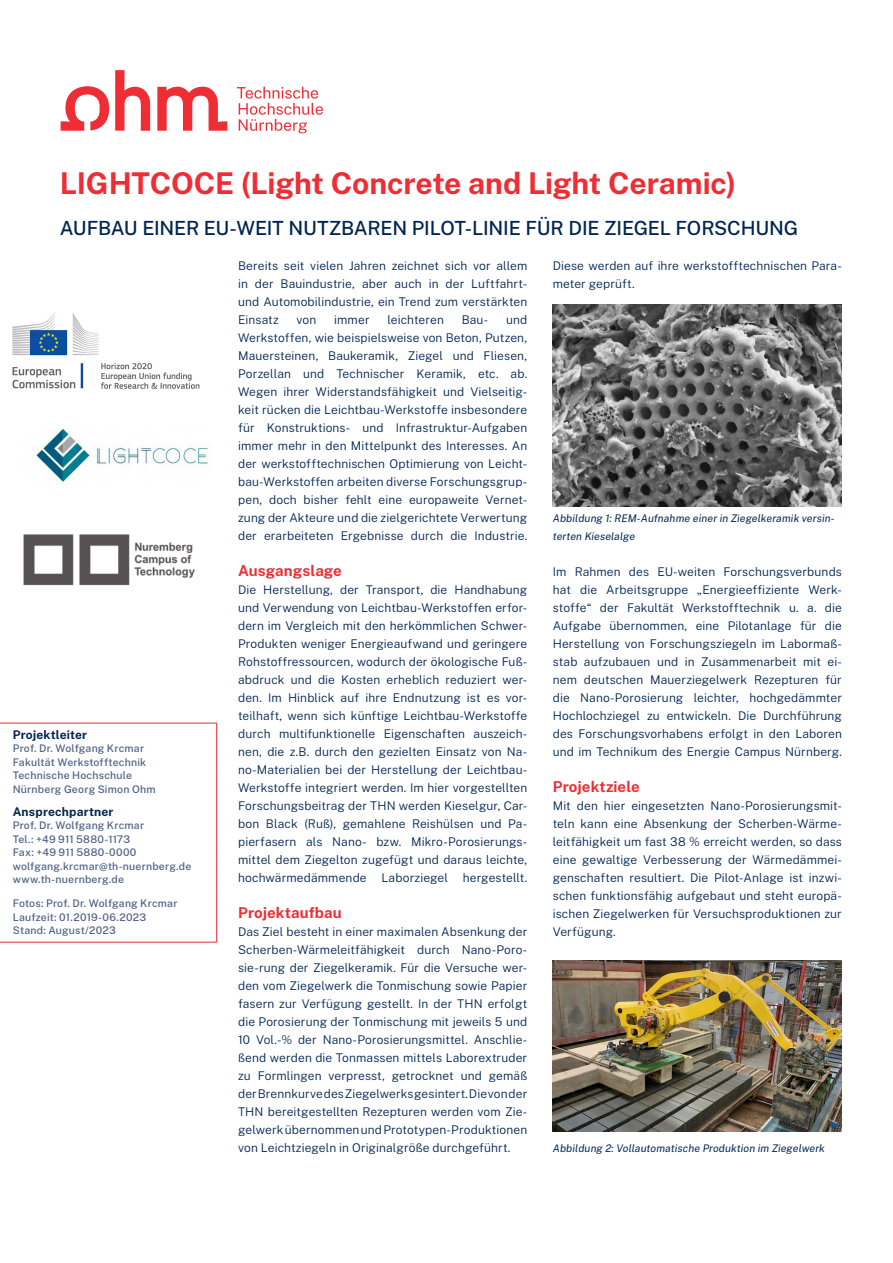
<style>
.page{position:relative;width:893px;height:1263px;background:#fff}
.page>*{position:absolute;margin:0;border:0;box-sizing:border-box;transform-origin:0 0}
.Titel{font:700 30px "Public Sans";letter-spacing:-.005em;color:#ee2d34}
.Titel_2{font:500 19.5px "Public Sans";letter-spacing:-.01em;color:#002451}
.Fließtext{font:700 15px "Public Sans";letter-spacing:.005em;color:#ee2d34}
.Fließtext_Überschrift{font:700 15px "Public Sans";letter-spacing:.005em;color:#ee2d34}
.Fließtext-2{font:300 12px/18px "Public Sans";letter-spacing:.01em;color:#002451;text-align:justify}
.Impressum_Überschrift{font:700 12px "Public Sans";letter-spacing:.015em;color:#002451}
.Impressum{font:500 10.5px/13.5px "Public Sans";letter-spacing:.02em;color:#4d6086}
.Bildunterschrift{font:italic 10.5px/18px "Public Sans";letter-spacing:.015em;color:#002451}
</style>
<div class="page">
<svg style="left:237px;top:87px;width:86px;height:46px"></svg>
<svg style="left:157px;top:86px;width:70px;height:45px"></svg>
<svg style="left:61px;top:70px;width:89px;height:61px"></svg>
<img style="left:553px;top:304px;width:289px;height:202px">
<hr style="left:0;top:723px;width:217px;height:1px;background:#ee2d34">
<hr style="left:216px;top:723px;width:1px;height:77px;background:#ee2d34">
<hr style="left:216px;top:800px;width:1px;height:93px;background:#ee2d34">
<hr style="left:216px;top:893px;width:1px;height:49px;background:#ee2d34">
<hr style="left:0;top:942px;width:217px;height:1px;background:#ee2d34">
<img style="left:553px;top:960px;width:288px;height:171px">
<img style="left:13px;top:313px;width:187px;height:77px">
<img style="left:35px;top:428px;width:174px;height:56px">
<img style="left:23px;top:534px;width:172px;height:52px">
<p class="Titel" style="left:60px;top:161px;width:678px">LIGHTCOCE (Light Concrete and Light Ceramic)</p>
<p class="Titel_2" style="left:60px;top:214px;width:740px">AUFBAU EINER EU-WEIT NUTZBAREN PILOT-LINIE FÜR DIE ZIEGEL FORSCHUNG</p>
<p class="Fließtext-2" style="left:238px;top:256px;width:291px">Bereits seit vielen Jahren zeichnet sich vor allem</p>
<p class="Fließtext-2" style="left:238px;top:274px;width:291px">in der Bauindustrie, aber auch in der Luftfahrt-</p>
<p class="Fließtext-2" style="left:238px;top:292px;width:291px">und Automobilindustrie, ein Trend zum verstärkten</p>
<p class="Fließtext-2" style="left:238px;top:310px;width:42px">Einsatz</p>
<p class="Fließtext-2" style="left:297px;top:310px;width:21px">von</p>
<p class="Fließtext-2" style="left:334px;top:310px;width:37px">immer</p>
<p class="Fließtext-2" style="left:387px;top:310px;width:58px">leichteren</p>
<p class="Fließtext-2" style="left:462px;top:310px;width:28px">Bau-</p>
<p class="Fließtext-2" style="left:506px;top:310px;width:23px">und</p>
<p class="Fließtext-2" style="left:238px;top:328px;width:291px">Werkstoffen, wie beispielsweise von Beton, Putzen,</p>
<p class="Fließtext-2" style="left:238px;top:346px;width:291px">Mauersteinen, Baukeramik, Ziegel und Fliesen,</p>
<p class="Fließtext-2" style="left:238px;top:364px;width:291px">Porzellan und Technischer Keramik, etc. ab.</p>
<p class="Fließtext-2" style="left:238px;top:382px;width:291px">Wegen ihrer Widerstandsfähigkeit und Vielseitig&shy;keit rücken die Leichtbau-Werkstoffe insbesondere</p>
<p class="Fließtext-2" style="left:238px;top:418px;width:291px">für Konstruktions- und Infrastruktur-Aufgaben</p>
<p class="Fließtext-2" style="left:238px;top:436px;width:291px">immer mehr in den Mittelpunkt des Interesses. An</p>
<p class="Fließtext-2" style="left:238px;top:454px;width:291px">der werkstofftechnischen Optimierung von Leicht&shy;bau-Werkstoffen arbeiten diverse Forschungsgrup&shy;pen, doch bisher fehlt eine europaweite Vernet&shy;zung der Akteure und die zielgerichtete Verwertung der erarbeiteten Ergebnisse durch die Industrie.</p>
<p class="Fließtext" style="left:238px;top:560px;width:105px">Ausgangslage</p>
<p class="Fließtext-2" style="left:238px;top:580px;width:291px">Die Herstellung, der Transport, die Handhabung</p>
<p class="Fließtext-2" style="left:238px;top:598px;width:291px">und Verwendung von Leichtbau-Werkstoffen erfor&shy;dern im Vergleich mit den herkömmlichen Schwer-</p>
<p class="Fließtext-2" style="left:238px;top:634px;width:291px">Produkten weniger Energieaufwand und geringere</p>
<p class="Fließtext-2" style="left:238px;top:652px;width:291px">Rohstoffressourcen, wodurch der ökologische Fuß&shy;abdruck und die Kosten erheblich reduziert wer&shy;den. Im Hinblick auf ihre Endnutzung ist es vor&shy;teilhaft, wenn sich künftige Leichtbau-Werkstoffe durch multifunktionelle Eigenschaften auszeich&shy;nen, die z.B. durch den gezielten Einsatz von Na&shy;no-Materialien bei der Herstellung der Leichtbau-Werkstoffe integriert werden. Im hier vorgestellten Forschungsbeitrag der THN werden Kieselgur, Car&shy;bon Black (Ruß), gemahlene Reishülsen und Pa&shy;pierfasern als Nano- bzw. Mikro-Porosierungs&shy;mittel dem Ziegelton zugefügt und daraus leichte, hochwärmedämmende Laborziegel hergestellt.</p>
<p class="Fließtext" style="left:238px;top:902px;width:105px">Projektaufbau</p>
<p class="Fließtext-2" style="left:238px;top:922px;width:291px">Das Ziel besteht in einer maximalen Absenkung der Scherben-Wärmeleitfähigkeit durch Nano-Poro&shy;sie-rung der Ziegelkeramik. Für die Versuche wer&shy;den vom Ziegelwerk die Tonmischung sowie Papier fasern zur Verfügung gestellt. In der THN erfolgt</p>
<p class="Fließtext-2" style="left:238px;top:1012px;width:291px">die Porosierung der Tonmischung mit jeweils 5 und</p>
<p class="Fließtext-2" style="left:238px;top:1030px;width:291px">10 Vol.-% der Nano-Porosierungsmittel. Anschlie&shy;ßend werden die Tonmassen mittels Laborextruder</p>
<p class="Fließtext-2" style="left:238px;top:1066px;width:291px">zu Formlingen verpresst, getrocknet und gemäß</p>
<p class="Fließtext-2" style="left:238px;top:1084px;width:291px">der Brennkurve des Ziegelwerks gesintert. Die von der THN bereitgestellten Rezepturen werden vom Zie&shy;gelwerk übernommen und Prototypen-Produktionen</p>
<p class="Fließtext-2" style="left:238px;top:1138px;width:274px">von Leichtziegeln in Originalgröße durchgeführt.</p>
<p class="Fließtext-2" style="left:553px;top:256px;width:291px">Diese werden auf ihre werkstofftechnischen Para&shy;meter geprüft.</p>
<p class="Bildunterschrift" style="left:553px;top:509px;width:283px">Abbildung 1: REM-Aufnahme einer in Ziegelkeramik versin&shy;terten Kieselalge</p>
<p class="Fließtext-2" style="left:553px;top:562px;width:291px">Im Rahmen des EU-weiten Forschungsverbunds hat die Arbeitsgruppe „Energieeffiziente Werk&shy;stoffe“ der Fakultät Werkstofftechnik u. a. die Aufgabe übernommen, eine Pilotanlage für die Herstellung von Forschungsziegeln im Labormaß&shy;stab aufzubauen und in Zusammenarbeit mit ei&shy;nem deutschen Mauerziegelwerk Rezepturen für die Nano-Porosierung leichter, hochgedämmter Hochlochziegel zu entwickeln. Die Durchführung des Forschungsvorhabens erfolgt in den Laboren und im Technikum des Energie Campus Nürnberg.</p>
<p class="Fließtext_Überschrift" style="left:553px;top:776px;width:88px">Projektziele</p>
<p class="Fließtext-2" style="left:553px;top:796px;width:291px">Mit den hier eingesetzten Nano-Porosierungsmit&shy;teln kann eine Absenkung der Scherben-Wärme&shy;leitfähigkeit um fast 38 % erreicht werden, so dass</p>
<p class="Fließtext-2" style="left:553px;top:850px;width:291px">eine gewaltige Verbesserung der Wärmedämmei&shy;genschaften resultiert. Die Pilot-Anlage ist inzwi&shy;schen funktionsfähig aufgebaut und steht europä&shy;ischen Ziegelwerken für Versuchsproduktionen zur</p>
<p class="Fließtext-2" style="left:553px;top:922px;width:64px">Verfügung.</p>
<p class="Impressum_Überschrift" style="left:13px;top:725px;width:76px">Projektleiter</p>
<p class="Impressum" style="left:13px;top:741px;width:133px">Prof. Dr. Wolfgang Krcmar</p>
<p class="Impressum" style="left:13px;top:755px;width:135px">Fakultät Werkstofftechnik</p>
<p class="Impressum" style="left:13px;top:768px;width:144px">Technische Hochschule<br>Nürnberg Georg Simon Ohm</p>
<p class="Impressum_Überschrift" style="left:13px;top:802px;width:102px">Ansprechpartner</p>
<p class="Impressum" style="left:13px;top:818px;width:133px">Prof. Dr. Wolfgang Krcmar</p>
<p class="Impressum" style="left:13px;top:831px;width:119px">Tel.: +49 911 5880-1173</p>
<p class="Impressum" style="left:13px;top:845px;width:125px">Fax: +49 911 5880-0000</p>
<p class="Impressum" style="left:13px;top:858px;width:180px">wolfgang.krcmar@th-nuernberg.de</p>
<p class="Impressum" style="left:13px;top:872px;width:113px">www.th-nuernberg.de</p>
<p class="Impressum" style="left:13px;top:896px;width:166px">Fotos: Prof. Dr. Wolfgang Krcmar</p>
<p class="Impressum" style="left:13px;top:910px;width:135px">Laufzeit: 01.2019-06.2023</p>
<p class="Impressum" style="left:13px;top:923px;width:105px">Stand: August/2023</p>
<p class="Bildunterschrift" style="left:553px;top:1139px;width:274px">Abbildung 2: Vollautomatische Produktion im Ziegelwerk</p>
</div>
